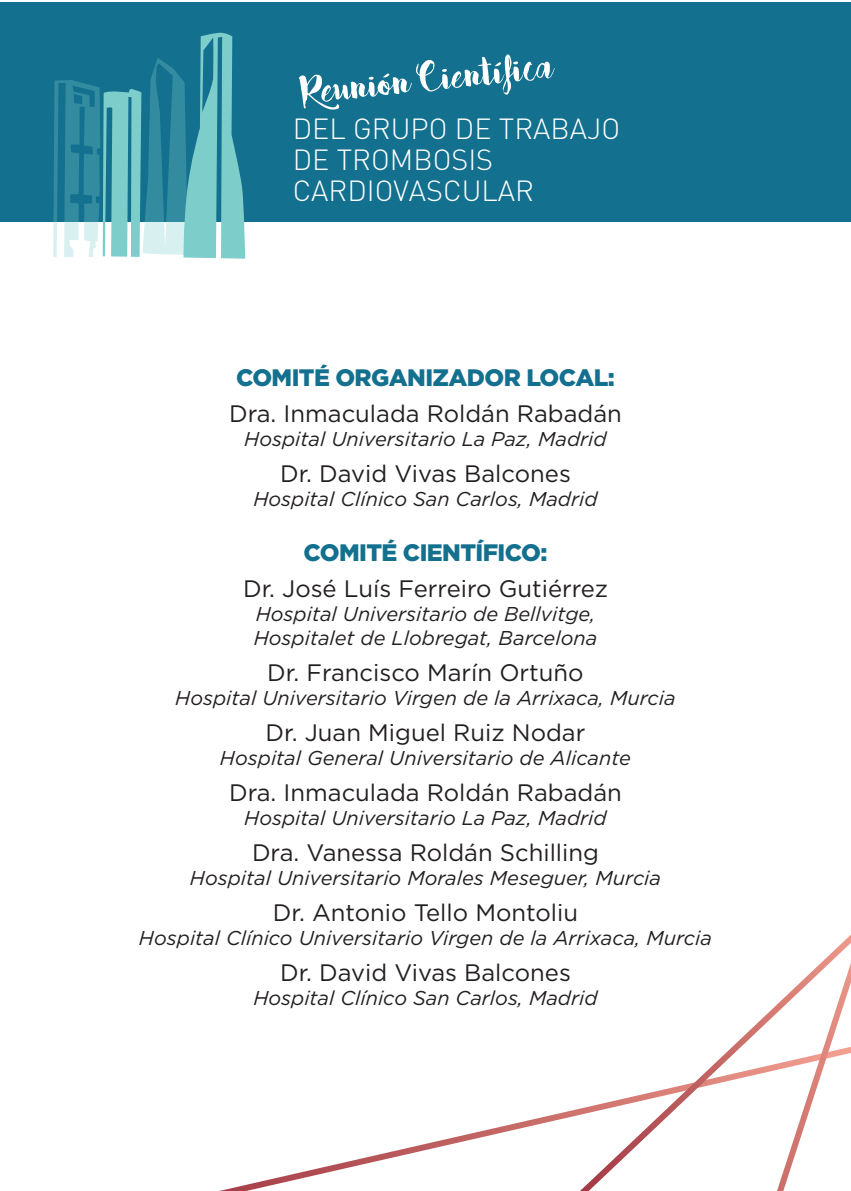
<style>
.page{position:relative;width:851px;height:1191px;background:#fff}
.page>*{position:absolute;margin:0;border:0;box-sizing:border-box;transform-origin:0 0}
.t1{font:46.8px "Bakery";color:#fff}
.t2{font:300 28.8px/31.2px "DIN";color:#fff}
.t3{font:23.8px "Gotham";color:#231f20}
.t4{font:900 23.8px "Gotham";letter-spacing:-.025em;color:#13708e}
.t5{font:italic 20px/24px "Gotham";color:#231f20}
</style>
<div class="page">
<div style="left:0;top:2px;width:850px;height:220px;background:#13708e"></div>
<svg style="left:53px;top:32px;width:192px;height:227px"></svg>
<svg style="left:219px;top:1116px;width:329px;height:75px"></svg>
<svg style="left:548px;top:935px;width:302px;height:256px"></svg>
<h1 class="t1" style="left:298px;top:61px;width:255px;rotate:-6deg">Reunión Científica</h1>
<h2 class="t2" style="left:293px;top:113px;width:329px">DEL GRUPO DE TRABAJO<br>DE TROMBOSIS<br>CARDIOVASCULAR</h2>
<p class="t4" style="left:236px;top:361px;width:380px">COMITÉ ORGANIZADOR LOCAL:</p>
<p class="t3" style="left:229px;top:398px;width:394px">Dra. Inmaculada Roldán Rabadán</p>
<p class="t5" style="left:244px;top:426px;width:364px">Hospital Universitario La Paz, Madrid</p>
<p class="t3" style="left:280px;top:458px;width:292px">Dr. David Vivas Balcones</p>
<p class="t5" style="left:253px;top:486px;width:346px">Hospital Clínico San Carlos, Madrid</p>
<p class="t4" style="left:303px;top:536px;width:245px">COMITÉ CIENTÍFICO:</p>
<p class="t3" style="left:243px;top:573px;width:366px">Dr. José Luís Ferreiro Gutiérrez</p>
<p class="t5" style="left:254px;top:601px;width:345px">Hospital Universitario de Bellvitge,<br>Hospitalet de Llobregat, Barcelona</p>
<p class="t3" style="left:267px;top:657px;width:318px">Dr. Francisco Marín Ortuño</p>
<p class="t5" style="left:175px;top:685px;width:502px">Hospital Universitario Virgen de la Arrixaca, Murcia</p>
<p class="t3" style="left:265px;top:717px;width:321px">Dr. Juan Miguel Ruiz Nodar</p>
<p class="t5" style="left:220px;top:745px;width:412px">Hospital General Universitario de Alicante</p>
<p class="t3" style="left:229px;top:777px;width:394px">Dra. Inmaculada Roldán Rabadán</p>
<p class="t5" style="left:244px;top:805px;width:364px">Hospital Universitario La Paz, Madrid</p>
<p class="t3" style="left:252px;top:837px;width:348px">Dra. Vanessa Roldán Schilling</p>
<p class="t5" style="left:190px;top:865px;width:472px">Hospital Universitario Morales Meseguer, Murcia</p>
<p class="t3" style="left:273px;top:897px;width:306px">Dr. Antonio Tello Montoliu</p>
<p class="t5" style="left:139px;top:925px;width:574px">Hospital Clínico Universitario Virgen de la Arrixaca, Murcia</p>
<p class="t3" style="left:280px;top:957px;width:292px">Dr. David Vivas Balcones</p>
<p class="t5" style="left:253px;top:985px;width:346px">Hospital Clínico San Carlos, Madrid</p>
</div>
